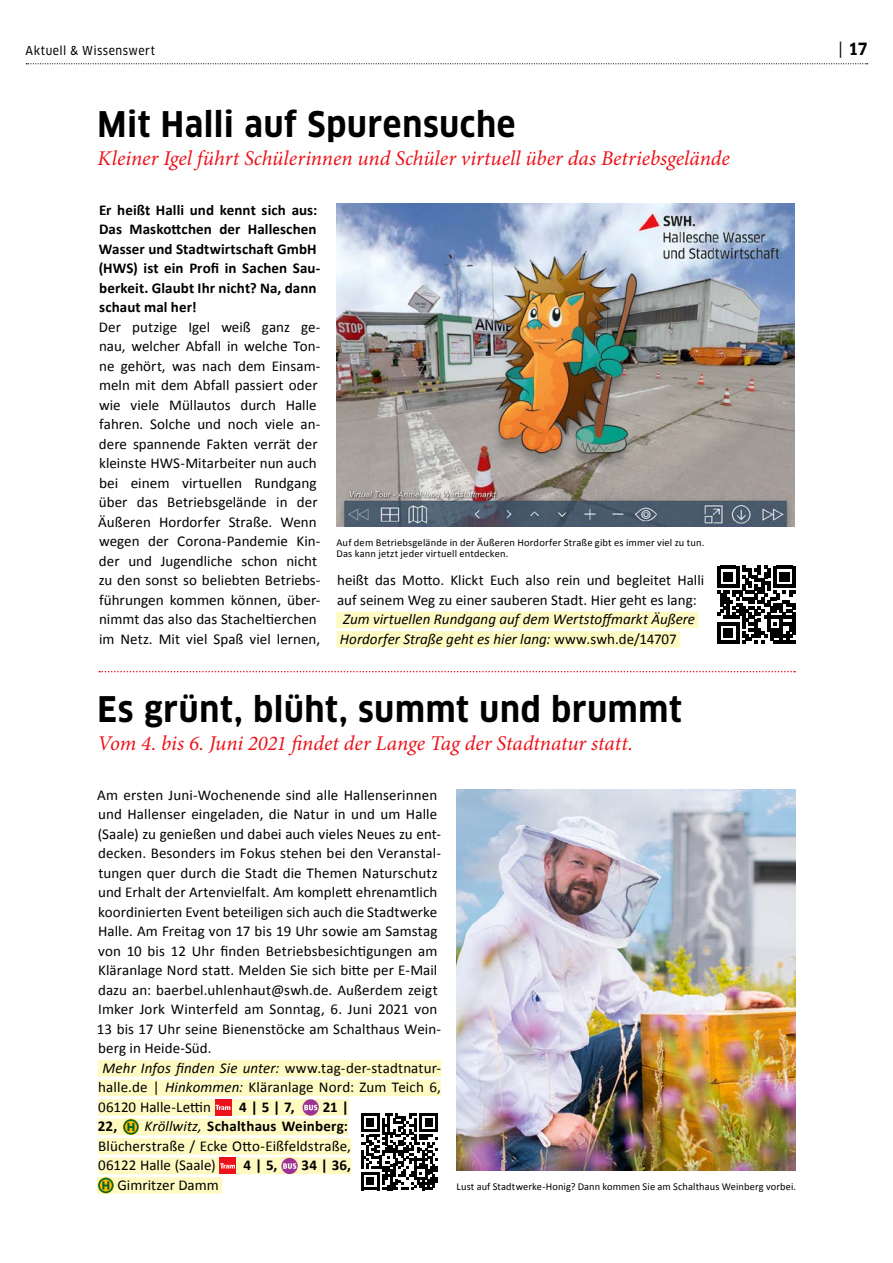
<style>
.page{position:relative;width:893px;height:1263px;background:#fff}
.page>*{position:absolute;margin:0;border:0;box-sizing:border-box;transform-origin:0 0}
.t1{font:700 condensed 34.5px "Clan OT";letter-spacing:.02em;color:#000}
.t2{font:italic 21px "Minion Pro";color:#ec111a}
.t3{font:700 condensed 16.5px "Clan OT";color:#000}
.t4{font:15px/19.5px "Calibri";letter-spacing:.005em;color:#000}
.t5{font:700 15px/19.5px "Calibri";letter-spacing:.005em;color:#000}
.t6{font:italic 15px/19.5px "Calibri";color:#000}
.t7{font:12px "Clan OT Narr News";letter-spacing:.04em;color:#000}
.t8{font:10.5px/10.5px "Calibri";letter-spacing:.015em;color:#000}
.s1{font-family:"Clan OT Narr News";font-weight:400;font-stretch:normal}
.s2{font-style:normal}
.s3{font-style:italic}
.s4{font-weight:700}
</style>
<div class="page">
<svg style="left:26px;top:63px;width:842px;height:1px"></svg>
<svg style="left:99px;top:671px;width:696px;height:1px"></svg>
<img style="left:457px;top:790px;width:338px;height:380px">
<div style="left:98px;top:1060px;width:343px;height:17px;background:#fffac2"></div>
<div style="left:98px;top:1080px;width:343px;height:16px;background:#fffac2"></div>
<div style="left:98px;top:1099px;width:117px;height:17px;background:#fffac2"></div>
<div style="left:231px;top:1099px;width:71px;height:17px;background:#fffac2"></div>
<div style="left:319px;top:1099px;width:30px;height:17px;background:#fffac2"></div>
<div style="left:98px;top:1119px;width:25px;height:16px;background:#fffac2"></div>
<div style="left:139px;top:1119px;width:209px;height:16px;background:#fffac2"></div>
<div style="left:98px;top:1138px;width:253px;height:17px;background:#fffac2"></div>
<div style="left:98px;top:1158px;width:122px;height:16px;background:#fffac2"></div>
<div style="left:236px;top:1158px;width:45px;height:16px;background:#fffac2"></div>
<div style="left:298px;top:1158px;width:53px;height:16px;background:#fffac2"></div>
<div style="left:114px;top:1177px;width:108px;height:17px;background:#fffac2"></div>
<div style="left:215px;top:1099px;width:16px;height:17px;background:#ec111a"></div>
<svg style="left:216px;top:1105px;width:14px;height:5px"></svg>
<svg style="left:302px;top:1099px;width:17px;height:17px"></svg>
<svg style="left:303px;top:1099px;width:16px;height:16px"></svg>
<svg style="left:304px;top:1105px;width:13px;height:5px"></svg>
<div style="left:123px;top:1119px;width:16px;height:16px;background:#fff7b9"></div>
<svg style="left:123px;top:1119px;width:16px;height:16px"></svg>
<svg style="left:123px;top:1119px;width:16px;height:15px"></svg>
<svg style="left:125px;top:1121px;width:12px;height:12px"></svg>
<svg style="left:127px;top:1123px;width:7px;height:8px"></svg>
<div style="left:220px;top:1158px;width:16px;height:16px;background:#ec111a"></div>
<svg style="left:220px;top:1163px;width:15px;height:5px"></svg>
<svg style="left:281px;top:1158px;width:17px;height:16px"></svg>
<div style="left:281px;top:1158px;width:17px;height:16px;background:#9f3293;border-radius:50%"></div>
<svg style="left:283px;top:1163px;width:13px;height:6px"></svg>
<svg style="left:98px;top:1177px;width:16px;height:17px"></svg>
<svg style="left:98px;top:1177px;width:16px;height:16px"></svg>
<svg style="left:98px;top:1178px;width:16px;height:15px"></svg>
<svg style="left:100px;top:1179px;width:12px;height:12px"></svg>
<svg style="left:102px;top:1181px;width:7px;height:8px"></svg>
<svg style="left:361px;top:1113px;width:77px;height:77px"></svg>
<svg style="left:717px;top:566px;width:78px;height:78px"></svg>
<div style="left:336px;top:612px;width:362px;height:16px;background:#fffac2"></div>
<div style="left:336px;top:631px;width:344px;height:17px;background:#fffac2"></div>
<img style="left:336px;top:203px;width:459px;height:324px">
<img style="left:485px;top:238px;width:161px;height:240px">
<p class="t7" style="left:26px;top:44px;width:131px">Aktuell &amp; Wissenswert</p>
<p class="t3" style="left:839px;top:39px;width:30px"><span class="s1">|</span> 17</p>
<h1 class="t1" style="left:98px;top:104px;width:419px">Mit Halli auf Spurensuche</h1>
<h2 class="t2" style="left:98px;top:144px;width:634px">Kleiner Igel führt Schülerinnen und Schüler virtuell über das Betriebsgelände</h2>
<p class="t5" style="left:99px;top:199px;width:223px">Er heißt Halli und kennt sich aus:<br>Das Maskottchen der Halleschen<br>Wasser und Stadtwirtschaft GmbH (HWS) ist ein Profi in Sachen Sau&shy;berkeit. Glaubt Ihr nicht? Na, dann schaut mal her!</p>
<p class="t4" style="left:98px;top:316px;width:224px">Der putzige Igel weiß ganz ge&shy;nau, welcher Abfall in welche Ton&shy;ne gehört, was nach dem Einsam&shy;meln mit dem Abfall passiert oder wie viele Müllautos durch Halle fahren. Solche und noch viele an&shy;dere spannende Fakten verrät der kleinste HWS-Mitarbeiter nun auch bei einem virtuellen Rundgang über das Betriebsgelände in der<br>Äußeren Hordorfer Straße. Wenn wegen der Corona-Pandemie Kin&shy;der und Jugendliche schon nicht zu den sonst so beliebten Betriebs&shy;führungen kommen können, über&shy;nimmt das also das Stacheltierchen im Netz. Mit viel Spaß viel lernen,</p>
<p class="t8" style="left:336px;top:537px;width:369px">Auf dem Betriebsgelände in der Äußeren Hordorfer Straße gibt es immer viel zu tun.<br>Das kann jetzt jeder virtuell entdecken.</p>
<p class="t4" style="left:337px;top:570px;width:369px">heißt das Motto. Klickt Euch also rein und begleitet Halli auf seinem Weg zu einer sauberen Stadt. Hier geht es lang:</p>
<p class="t6" style="left:340px;top:609px;width:357px">Zum virtuellen Rundgang auf dem Wertstoffmarkt Äußere<br>Hordorfer Straße geht es hier lang: <span class="s2">www.swh.de/14707</span></p>
<h1 class="t1" style="left:98px;top:689px;width:586px">Es grünt, blüht, summt und brummt</h1>
<h2 class="t2" style="left:98px;top:729px;width:537px">Vom 4. bis 6. Juni 2021 findet der Lange Tag der Stadtnatur statt.</h2>
<p class="t4" style="left:97px;top:784px;width:342px">Am ersten Juni-Wochenende sind alle Hallenserinnen</p>
<p class="t4" style="left:98px;top:804px;width:341px">und Hallenser eingeladen, die Natur in und um Halle</p>
<p class="t4" style="left:98px;top:823px;width:345px">(Saale) zu genießen und dabei auch vieles Neues zu ent-</p>
<p class="t4" style="left:98px;top:843px;width:345px">decken. Besonders im Fokus stehen bei den Veranstal-</p>
<p class="t4" style="left:98px;top:862px;width:341px">tungen quer durch die Stadt die Themen Naturschutz</p>
<p class="t4" style="left:98px;top:882px;width:341px">und Erhalt der Artenvielfalt. Am komplett ehrenamtlich</p>
<p class="t4" style="left:98px;top:901px;width:341px">koordinierten Event beteiligen sich auch die Stadtwerke</p>
<p class="t4" style="left:98px;top:921px;width:341px">Halle. Am Freitag von 17 bis 19 Uhr sowie am Samstag</p>
<p class="t4" style="left:98px;top:940px;width:341px">von 10 bis 12 Uhr finden Betriebsbesichtigungen am</p>
<p class="t4" style="left:98px;top:960px;width:341px">Kläranlage Nord statt. Melden Sie sich bitte per E-Mail</p>
<p class="t4" style="left:98px;top:979px;width:341px">dazu an: baerbel.uhlenhaut@swh.de. Außerdem zeigt</p>
<p class="t4" style="left:98px;top:999px;width:341px">Imker Jork Winterfeld am Sonntag, 6. Juni 2021 von</p>
<p class="t4" style="left:97px;top:1018px;width:346px">13 bis 17 Uhr seine Bienenstöcke am Schalthaus Wein-</p>
<p class="t4" style="left:98px;top:1038px;width:115px">berg in Heide-Süd.</p>
<p class="t6" style="left:103px;top:1057px;width:340px">Mehr Infos finden Sie unter: <span class="s2">www.tag-der-stadtnatur-</span></p>
<p class="t4" style="left:98px;top:1077px;width:344px">halle.de | <span class="s3">Hinkommen:</span> Kläranlage Nord: Zum Teich 6,</p>
<p class="t4" style="left:98px;top:1096px;width:114px">06120 Halle-Lettin</p>
<p class="t5" style="left:239px;top:1096px;width:57px">4 | 5 | 7,</p>
<p class="t5" style="left:323px;top:1096px;width:28px">21 |</p>
<p class="t5" style="left:98px;top:1116px;width:21px">22,</p>
<p class="t4" style="left:98px;top:1116px;width:254px;text-indent:46px"><span class="s3">Kröllwitz,</span> <span class="s4">Schalthaus Weinberg:<br></span>Blücherstraße / Ecke Otto-Eißfeldstraße,<br>06122 Halle (Saale)</p>
<p class="t5" style="left:244px;top:1155px;width:35px">4 | 5,</p>
<p class="t5" style="left:302px;top:1155px;width:51px">34 | 36,</p>
<p class="t4" style="left:117px;top:1174px;width:103px">Gimritzer Damm</p>
<p class="t8" style="left:457px;top:1180px;width:341px">Lust auf Stadtwerke-Honig? Dann kommen Sie am Schalthaus Weinberg vorbei.</p>
</div>
